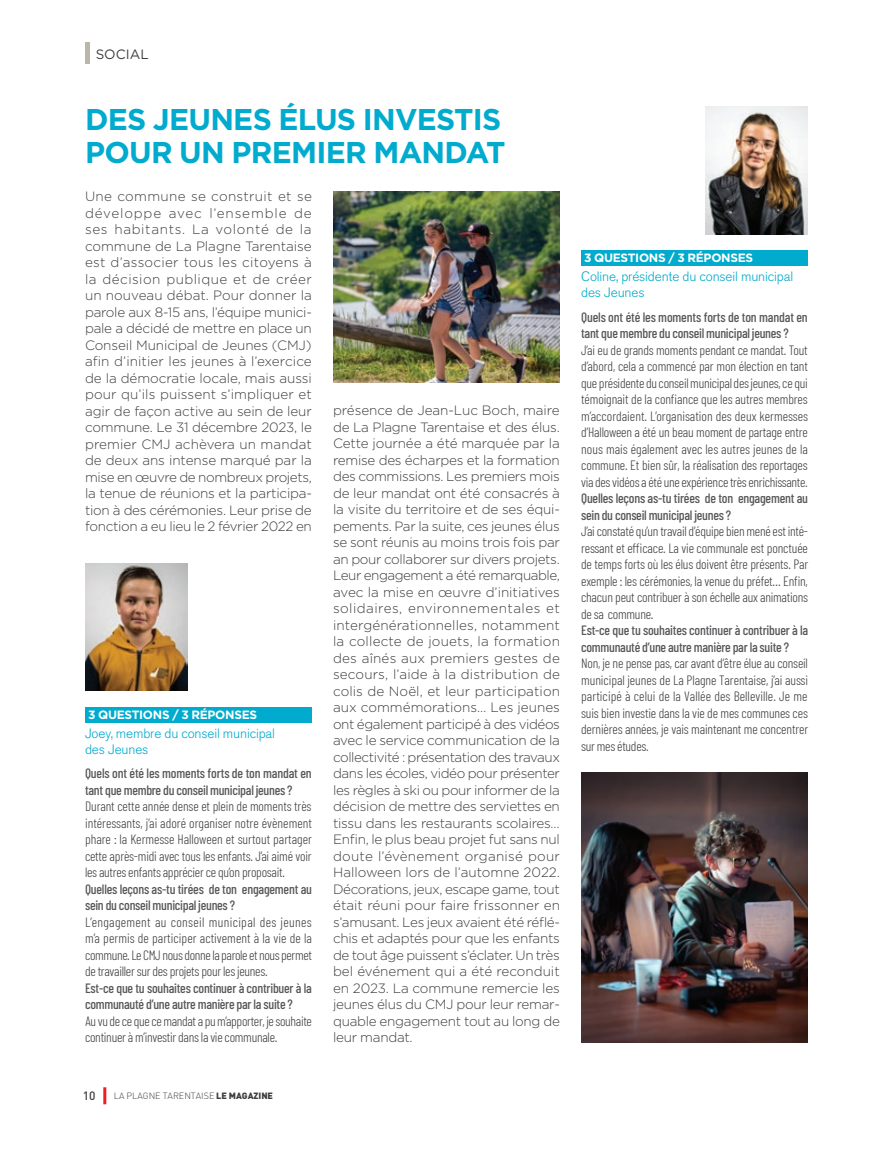
<style>
.page{position:relative;width:893px;height:1149px;background:#fff}
.page>*{position:absolute;margin:0;border:0;box-sizing:border-box;transform-origin:0 0}
.t1{font:700 30px/33px "Gotham";letter-spacing:-.025em;color:#00abcd}
.t2{font:300 13.5px/16.5px "Gotham";letter-spacing:-.02em;color:#3e3e3f;text-align:justify}
.t3{font:300 13.5px/16.5px "Barlow Condensed";letter-spacing:-.02em;color:#3e3e3f;text-align:justify}
.t4{font:500 13.5px/16.5px "Barlow Condensed";letter-spacing:-.015em;color:#57585a}
.t5{font:13.5px/16.2px "Akzidenz Grotesk BE Light Os F";letter-spacing:-.01em;color:#00abcd}
.t6{font:13.5px "Gotham";color:#3e3e3f}
.t7{font:700 12px "Gotham";letter-spacing:-.025em;color:#fff}
.t8{font:500 12px "DIN";color:#3e3e3f}
.t9{font:300 9px "DIN";color:#3e3e3f}
.s1{font-weight:900}
</style>
<div class="page">
<hr style="left:103px;top:1086px;width:3px;height:17px;background:#ee1d23">
<hr style="left:85px;top:43px;width:4px;height:21px;background:#bcb6a8">
<img style="left:333px;top:191px;width:227px;height:192px">
<img style="left:581px;top:772px;width:227px;height:270px">
<img style="left:85px;top:563px;width:103px;height:127px">
<img style="left:705px;top:106px;width:103px;height:128px">
<div style="left:581px;top:250px;width:227px;height:15px;background:#00abcd"></div>
<div style="left:85px;top:706px;width:227px;height:16px;background:#00abcd"></div>
<p class="t6" style="left:96px;top:45px;width:55px">SOCIAL</p>
<h1 class="t1" style="left:85px;top:103px;width:422px">DES JEUNES ÉLUS INVESTIS<br>POUR UN PREMIER MANDAT</h1>
<p class="t2" style="left:85px;top:188px;width:228px">Une commune se construit et se développe avec l’ensemble de ses habitants. La volonté de la commune de La Plagne Tarentaise est d’associer tous les citoyens à la décision publique et de créer un nouveau débat. Pour donner la parole aux 8-15 ans, l’équipe munici&shy;pale a décidé de mettre en place un Conseil Municipal de Jeunes (CMJ) afin d’initier les jeunes à l’exercice de la démocratie locale, mais aussi pour qu’ils puissent s’impliquer et agir de façon active au sein de leur commune. Le 31 décembre 2023, le premier CMJ achèvera un mandat de deux ans intense marqué par la mise en œuvre de nombreux projets, la tenue de réunions et la participa&shy;tion à des cérémonies. Leur prise de fonction a eu lieu le 2 février 2022 en</p>
<p class="t2" style="left:333px;top:401px;width:228px">présence de Jean-Luc Boch, maire de La Plagne Tarentaise et des élus.<br>Cette journée a été marquée par la remise des écharpes et la formation des commissions. Les premiers mois de leur mandat ont été consacrés à la visite du territoire et de ses équi&shy;pements. Par la suite, ces jeunes élus se sont réunis au moins trois fois par an pour collaborer sur divers projets.<br>Leur engagement a été remarquable, avec la mise en œuvre d’initiatives solidaires, environnementales et intergénérationnelles, notamment la collecte de jouets, la formation des aînés aux premiers gestes de secours, l’aide à la distribution de colis de Noël, et leur participation aux commémorations… Les jeunes ont également participé à des vidéos avec le service communication de la collectivité : présentation des travaux dans les écoles, vidéo pour présenter les règles à ski ou pour informer de la décision de mettre des serviettes en tissu dans les restaurants scolaires… Enfin, le plus beau projet fut sans nul doute l’évènement organisé pour Halloween lors de l’automne 2022.<br>Décorations, jeux, escape game, tout était réuni pour faire frissonner en s’amusant. Les jeux avaient été réflé&shy;chis et adaptés pour que les enfants de tout âge puissent s’éclater. Un très bel événement qui a été reconduit en 2023. La commune remercie les jeunes élus du CMJ pour leur remar&shy;quable engagement tout au long de leur mandat.</p>
<p class="t7" style="left:88px;top:706px;width:171px">3 QUESTIONS / 3 RÉPONSES</p>
<p class="t5" style="left:85px;top:725px;width:191px">Joey, membre du conseil municipal des Jeunes</p>
<p class="t4" style="left:85px;top:764px;width:228px">Quels ont été les moments forts de ton mandat en tant que membre du conseil municipal jeunes ?</p>
<p class="t3" style="left:85px;top:797px;width:228px">Durant cette année dense et plein de moments très intéressants, j’ai adoré organiser notre évènement phare : la Kermesse Halloween et surtout partager cette après-midi avec tous les enfants. J’ai aimé voir les autres enfants apprécier ce qu’on proposait.</p>
<p class="t4" style="left:85px;top:880px;width:228px">Quelles leçons as-tu tirées de ton engagement au sein du conseil municipal jeunes ?</p>
<p class="t3" style="left:85px;top:913px;width:228px">L’engagement au conseil municipal des jeunes m’a permis de participer activement à la vie de la commune. Le CMJ nous donne la parole et nous permet de travailler sur des projets pour les jeunes.</p>
<p class="t4" style="left:85px;top:979px;width:228px">Est-ce que tu souhaites continuer à contribuer à la communauté d’une autre manière par la suite ?</p>
<p class="t3" style="left:85px;top:1012px;width:228px">Au vu de ce que ce mandat a pu m’apporter, je souhaite continuer à m’investir dans la vie communale.</p>
<p class="t8" style="left:83px;top:1087px;width:14px">10</p>
<p class="t9" style="left:114px;top:1089px;width:161px">LA PLAGNE TARENTAISE <span class="s1">LE MAGAZINE</span></p>
<p class="t7" style="left:584px;top:250px;width:171px">3 QUESTIONS / 3 RÉPONSES</p>
<p class="t5" style="left:581px;top:268px;width:213px">Coline, présidente du conseil municipal des Jeunes</p>
<p class="t4" style="left:581px;top:308px;width:228px">Quels ont été les moments forts de ton mandat en tant que membre du conseil municipal jeunes ?</p>
<p class="t3" style="left:581px;top:341px;width:228px">J’ai eu de grands moments pendant ce mandat. Tout d’abord, cela a commencé par mon élection en tant que présidente du conseil municipal des jeunes, ce qui témoignait de la confiance que les autres membres m’accordaient. L’organisation des deux kermesses d’Halloween a été un beau moment de partage entre nous mais également avec les autres jeunes de la commune. Et bien sûr, la réalisation des reportages via des vidéos a été une expérience très enrichissante.</p>
<p class="t4" style="left:581px;top:489px;width:228px">Quelles leçons as-tu tirées de ton engagement au sein du conseil municipal jeunes ?</p>
<p class="t3" style="left:581px;top:522px;width:229px">J’ai constaté qu’un travail d’équipe bien mené est inté&shy;ressant et efficace. La vie communale est ponctuée de temps forts où les élus doivent être présents. Par exemple : les cérémonies, la venue du préfet… Enfin, chacun peut contribuer à son échelle aux animations de sa commune.</p>
<p class="t4" style="left:581px;top:621px;width:228px">Est-ce que tu souhaites continuer à contribuer à la communauté d’une autre manière par la suite ?</p>
<p class="t3" style="left:581px;top:654px;width:229px">Non, je ne pense pas, car avant d’être élue au conseil municipal jeunes de La Plagne Tarentaise, j’ai aussi participé à celui de la Vallée des Belleville. Je me suis bien investie dans la vie de mes communes ces dernières années, je vais maintenant me concentrer sur mes études.</p>
</div>
